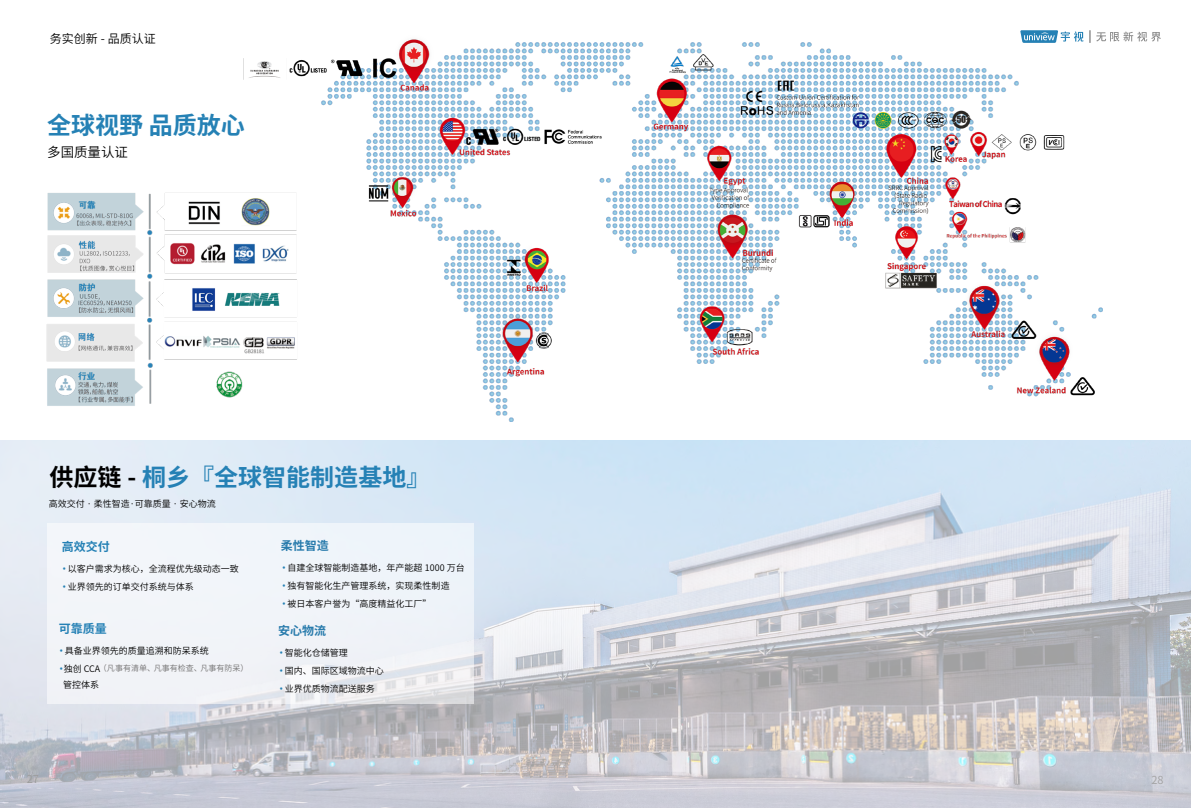
<style>
.page{position:relative;width:1191px;height:808px;background:#fff}
.page>*{position:absolute;margin:0;border:0;box-sizing:border-box;transform-origin:0 0}
.t1{font:700 24px "Source Han Sans CN";color:#2581b5}
.t2{font:13.4px "Source Han Sans CN";color:#000}
.t3{font:12px "Source Han Sans CN";color:#000}
.t4{font:700 12px "Source Han Sans CN";color:#287bac}
.t5{font:700 12px "Source Han Sans CN";color:#2581b5}
.t6{font:11px "Source Han Sans CN";color:#9c9c9c}
.t7{font:11px "Source Han Sans CN";color:#a4a4a5}
.t8{font:9px/18px "Source Han Sans CN";color:#000}
.t9{font:8px "Source Han Sans CN";color:#727171}
.s1{color:#000}
.s2{font-weight:700;font-size:12px;color:#2581b5}
.s3{font-size:9px;color:#000}
</style>
<div class="page">
<img style="left:0;top:441px;width:1191px;height:367px">
<img style="left:243px;top:32px;width:859px;height:390px">
<div style="left:44px;top:182px;width:308px;height:236px;background:#fff"></div>
<img style="left:46px;top:192px;width:260px;height:230px">
<div style="left:48px;top:523px;width:426px;height:180px;background:#f1f4f9"></div>
<svg style="left:1020px;top:30px;width:63px;height:13px"></svg>
<svg style="left:1096px;top:32px;width:65px;height:10px"></svg>
<svg style="left:1089px;top:30px;width:1px;height:13px"></svg>
<h3 class="t3" style="left:50px;top:32px;width:108px">务实创新 - 品质认证</h3>
<h1 class="t1" style="left:47px;top:112px;width:199px">全球视野 品质放心</h1>
<h2 class="t2" style="left:47px;top:145px;width:82px">多国质量认证</h2>
<h1 class="t1" style="left:49px;top:464px;width:382px"><span class="s1">供应链 -</span> 桐乡『全球智能制造基地』</h1>
<p class="t8" style="left:49px;top:495px;width:169px">高效交付 · 柔性智造·可靠质量 · 安心物流</p>
<h3 class="t5" style="left:62px;top:539px;width:49px">高效交付</h3>
<h3 class="t4" style="left:281px;top:539px;width:49px">柔性智造</h3>
<p class="t8" style="left:61px;top:560px;width:180px"><span class="s2">·</span>以客户需求为核心，全流程优先级动态一致<span class="s2">·</span>业界领先的订单交付系统与体系</p>
<p class="t8" style="left:280px;top:559px;width:186px"><span class="s2">·</span>自建全球智能制造基地，年产能超 1000 万台<span class="s2">·</span>独有智能化生产管理系统，实现柔性制造<br><span class="s2">·</span>被日本客户誉为“高度精益化工厂”</p>
<h3 class="t5" style="left:59px;top:621px;width:49px">可靠质量</h3>
<h3 class="t4" style="left:278px;top:624px;width:49px">安心物流</h3>
<p class="t8" style="left:58px;top:642px;width:153px"><span class="s2">·</span>具备业界领先的质量追溯和防呆系统</p>
<p class="t9" style="left:58px;top:664px;width:192px"><span class="s2">·</span><span class="s3">独创 CCA</span>（凡事有清单、凡事有检查、凡事有防呆）</p>
<p class="t8" style="left:63px;top:676px;width:37px">管控体系</p>
<p class="t8" style="left:278px;top:644px;width:108px"><span class="s2">·</span>智能化仓储管理<br><span class="s2">·</span>国内、国际区域物流中心<span class="s2">·</span>业界优质物流配送服务</p>
<p class="t6" style="left:27px;top:773px;width:14px">27</p>
<p class="t7" style="left:1151px;top:774px;width:14px">28</p>
</div>
